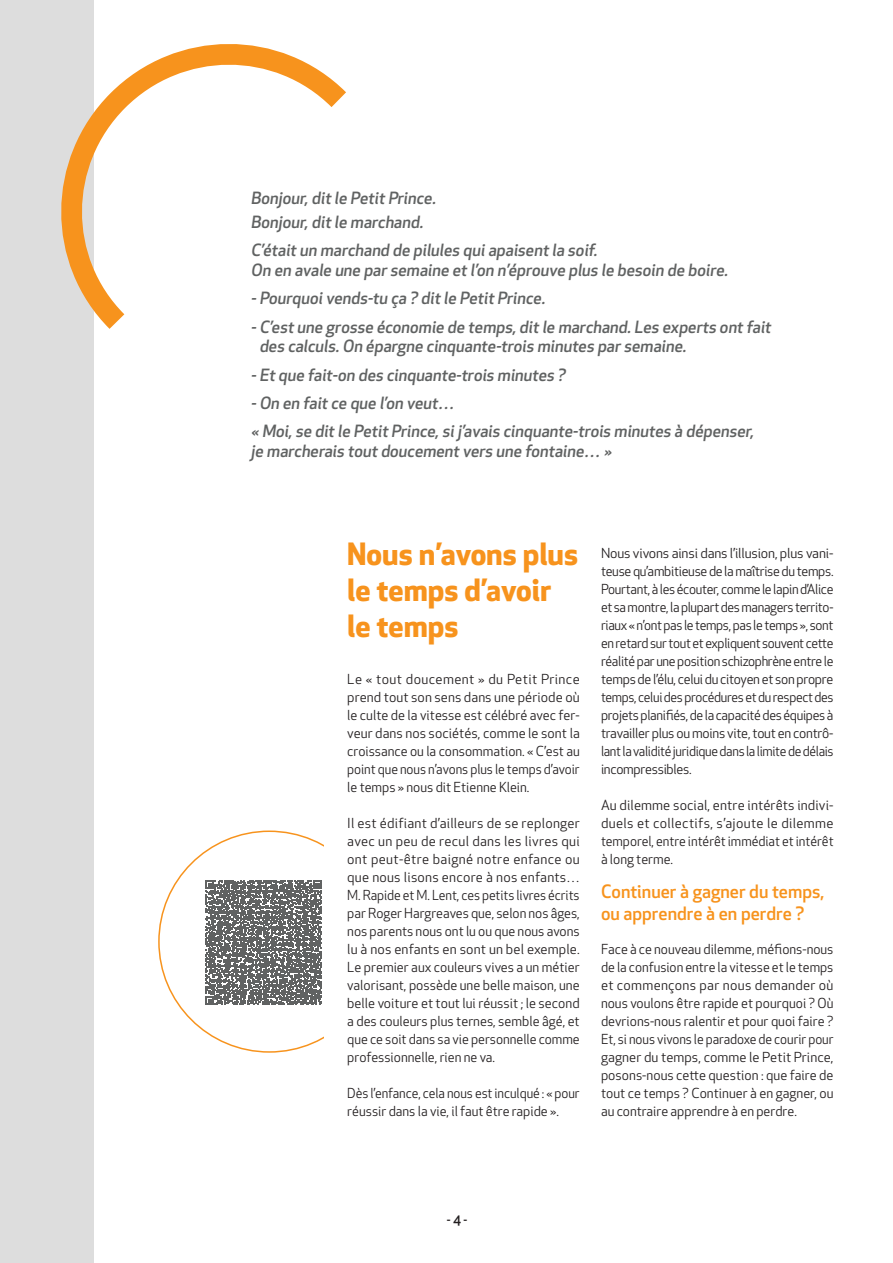
<style>
.page{position:relative;width:893px;height:1263px;background:#fff}
.page>*{position:absolute;margin:0;border:0;box-sizing:border-box;transform-origin:0 0}
.t1{font:700 30px/36px "Apex New";color:#f7931d}
.t2{font:500 18px/21.6px "Apex New";color:#f7931d}
.t3{font:500 16.5px/28.3px "Apex New";color:#606262}
.t4{font:13.5px/18px "Apex New";letter-spacing:-.02em;color:#231f20;text-align:justify}
.t5{font:500 12px "Apex New";color:#231f20}
.s1{font-size:13.5px}
</style>
<div class="page">
<div style="left:0;top:0;width:94px;height:1263px;background:#ddd"></div>
<svg style="left:61px;top:44px;width:285px;height:285px"></svg>
<svg style="left:158px;top:830px;width:165px;height:223px"></svg>
<p class="t3" style="left:251px;top:185px;width:189px;line-height:24px">Bonjour,dit le Petit Prince.<br>Bonjour,dit le marchand.</p>
<p class="t3" style="left:251px;top:240px;width:481px;line-height:19.8px">C’était un marchand de pilules quiapaisent la soif.<br>On en avale une par semaine et l’on n’éprouve plus le besoin de boire.</p>
<p class="t3" style="left:251px;top:284px;width:524px">-Pourquoivends-tu ça ? dit le Petit Prince.<br>-C’est une grosse économie de temps,dit le marchand.Les experts ont fait</p>
<p class="t3" style="left:251px;top:332px;width:507px;text-indent:8px">des calculs.On épargne cinquante-trois minutes par semaine.<br>-Et que fait-on des cinquante-trois minutes ?<br>-On en fait ce que l’on veut…<br>« Moi,se dit le Petit Prince,sij ’avais cinquante-trois minutes à dépenser,</p>
<p class="t3" style="left:251px;top:437px;width:365px">je marcherais tout doucement vers une fontaine… »</p>
<h1 class="t1" style="left:347px;top:534px;width:232px">Nous n’avons plus le temps d’avoir le temps</h1>
<p class="t4" style="left:347px;top:670px;width:234px">Le « tout doucement » du Petit Prince prend tout son sens dans une période où le culte de la vitesse est célébré avec fer&shy;veur dans nos sociétés, comme le sont la croissance ou la consommation. « C’est au point que nous n’avons plus le temps d’avoir le temps » nous dit Etienne Klein.</p>
<p class="t4" style="left:347px;top:814px;width:234px">Il est édifiant d’ailleurs de se replonger avec un peu de recul dans les livres qui ont peut-être baigné notre enfance ou que nous lisons encore à nos enfants… M. Rapide et M. Lent, ces petits livres écrits par Roger Hargreaves que, selon nos âges, nos parents nous ont lu ou que nous avons lu à nos enfants en sont un bel exemple.<br>Le premier aux couleurs vives a un métier valorisant, possède une belle maison, une belle voiture et tout lui réussit ; le second a des couleurs plus ternes, semble âgé, et que ce soit dans sa vie personnelle comme professionnelle, rien ne va.</p>
<p class="t4" style="left:347px;top:1084px;width:234px">Dès l’enfance, cela nous est inculqué : « pour réussir dans la vie, il faut être rapide ».</p>
<p class="t4" style="left:601px;top:544px;width:234px;text-align:left">Nous vivons ainsi dans l’illusion, plus vani&shy;teuse qu’ambitieuse de la maîtrise du temps.<br>Pourtant, à les écouter, comme le lapin d’Alice et sa montre, la plupart des managers territo&shy;riaux « n’ont pas le temps, pas le temps », sont en retard sur tout et expliquent souvent cette réalité par une position schizophrène entre le temps de l’élu, celui du citoyen et son propre temps, celui des procédures et du respect des projets planifiés, de la capacité des équipes à travailler plus ou moins vite, tout en contrô&shy;lant la validité juridique dans la limite de délais incompressibles.</p>
<p class="t4" style="left:601px;top:796px;width:234px">Au dilemme social, entre intérêts indivi&shy;duels et collectifs, s’ajoute le dilemme temporel, entre intérêt immédiat et intérêt à long terme.</p>
<h2 class="t2" style="left:601px;top:881px;width:225px">Continuer à gagner du temps, ou apprendre à en perdre ?</h2>
<p class="t4" style="left:601px;top:940px;width:234px">Face à ce nouveau dilemme, méfions-nous de la confusion entre la vitesse et le temps et commençons par nous demander où nous voulons être rapide et pourquoi ? Où devrions-nous ralentir et pour quoi faire ?<br>Et, si nous vivons le paradoxe de courir pour gagner du temps, comme le Petit Prince, posons-nous cette question : que faire de tout ce temps ? Continuer à en gagner, ou au contraire apprendre à en perdre.</p>
<p class="t5" style="left:447px;top:1212px;width:22px">- <span class="s1">4</span> -</p>
</div>
